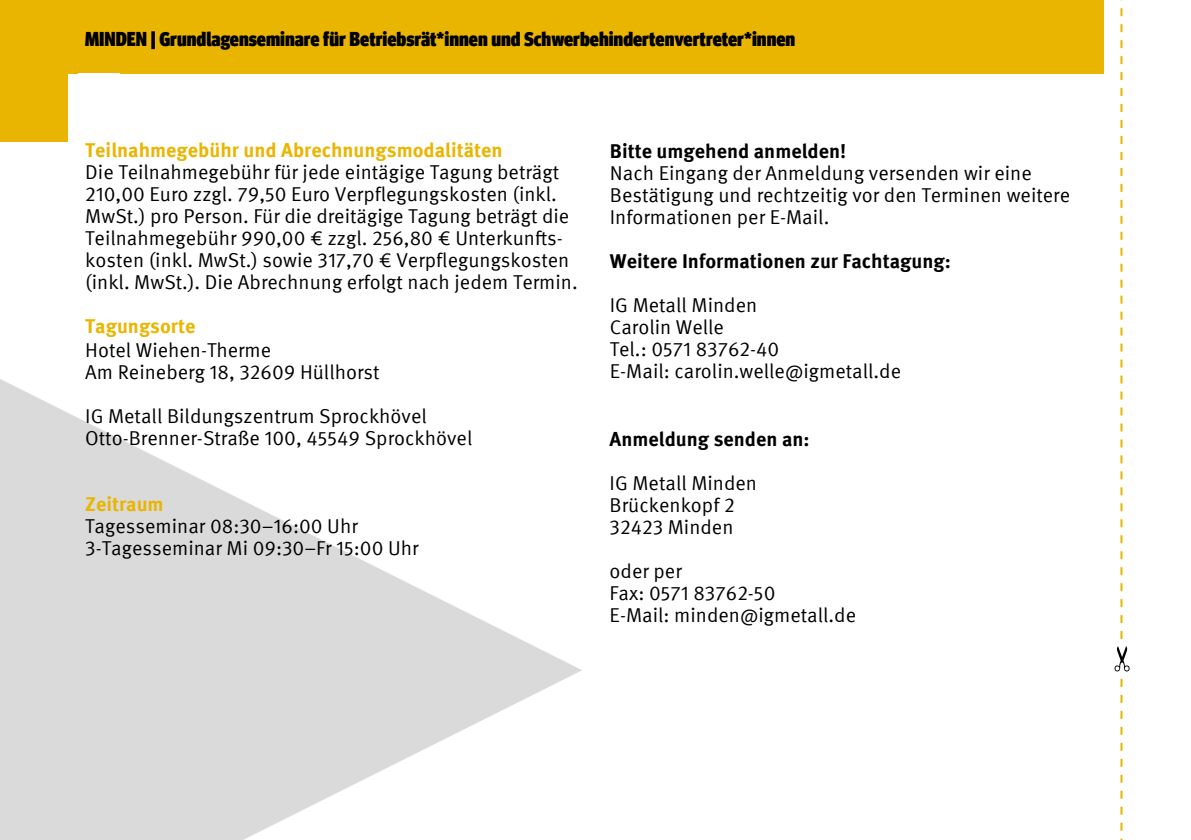
<style>
.page{position:relative;width:1191px;height:840px;background:#fff}
.page>*{position:absolute;margin:0;border:0;box-sizing:border-box;transform-origin:0 0}
.t1{font:20px/22px "Meta IGM";color:#000}
.t2{font:900 condensed 20px "Meta Head IGM";color:#000}
.t3{font:700 20px "Meta IGM";color:#000}
.t4{font:700 20px "Meta IGM";color:#eab500}
</style>
<div class="page">
<div style="left:0;top:0;width:1191px;height:74px;background:#eab500"></div>
<div style="left:0;top:54px;width:67px;height:88px;background:#eab500"></div>
<svg style="left:0;top:379px;width:582px;height:460px;fill:#dadada"></svg>
<div style="left:1104px;top:0;width:87px;height:92px;background:#fff"></div>
<svg style="left:1114px;top:0;width:15px;height:839px"></svg>
<p class="t2" style="left:85px;top:23px;width:711px">MINDEN | Grundlagenseminare für Betriebsrät*innen und Schwerbehindertenvertreter*innen</p>
<p class="t4" style="left:85px;top:134px;width:419px">Teilnahmegebühr und Abrechnungsmodalitäten</p>
<p class="t1" style="left:85px;top:159px;width:494px">Die Teilnahmegebühr für jede eintägige Tagung beträgt 210,00 Euro zzgl. 79,50 Euro Verpflegungskosten (inkl.<br>MwSt.) pro Person. Für die dreitägige Tagung beträgt die Teilnahmegebühr 990,00 € zzgl. 256,80 € Unterkunfts&shy;kosten (inkl. MwSt.) sowie 317,70 € Verpflegungskosten (inkl. MwSt.). Die Abrechnung erfolgt nach jedem Termin.</p>
<p class="t4" style="left:85px;top:310px;width:112px">Tagungsorte</p>
<p class="t1" style="left:85px;top:337px;width:296px">Hotel Wiehen-Therme<br>Am Reineberg 18, 32609 Hüllhorst</p>
<p class="t1" style="left:85px;top:403px;width:388px">IG Metall Bildungszentrum Sprockhövel<br>Otto-Brenner-Straße 100, 45549 Sprockhövel</p>
<p class="t4" style="left:85px;top:488px;width:80px">Zeitraum</p>
<p class="t1" style="left:85px;top:513px;width:335px">Tagesseminar 08:30–16:00 Uhr<br>3-Tagesseminar Mi 09:30–Fr 15:00 Uhr</p>
<p class="t3" style="left:610px;top:135px;width:238px">Bitte umgehend anmelden!</p>
<p class="t1" style="left:610px;top:161px;width:462px">Nach Eingang der Anmeldung versenden wir eine<br>Bestätigung und rechtzeitig vor den Terminen weitere<br>Informationen per E-Mail.</p>
<p class="t3" style="left:610px;top:245px;width:342px">Weitere Informationen zur Fachtagung:</p>
<p class="t1" style="left:610px;top:293px;width:293px">IG Metall Minden<br>Carolin Welle<br>Tel.: 0571 83762-40<br>E-Mail: carolin.welle@igmetall.de</p>
<p class="t3" style="left:609px;top:422px;width:201px">Anmeldung senden an:</p>
<p class="t1" style="left:609px;top:470px;width:149px">IG Metall Minden<br>Brückenkopf 2<br>32423 Minden</p>
<p class="t1" style="left:609px;top:558px;width:248px">oder per<br>Fax: 0571 83762-50<br>E-Mail: minden@igmetall.de</p>
</div>
